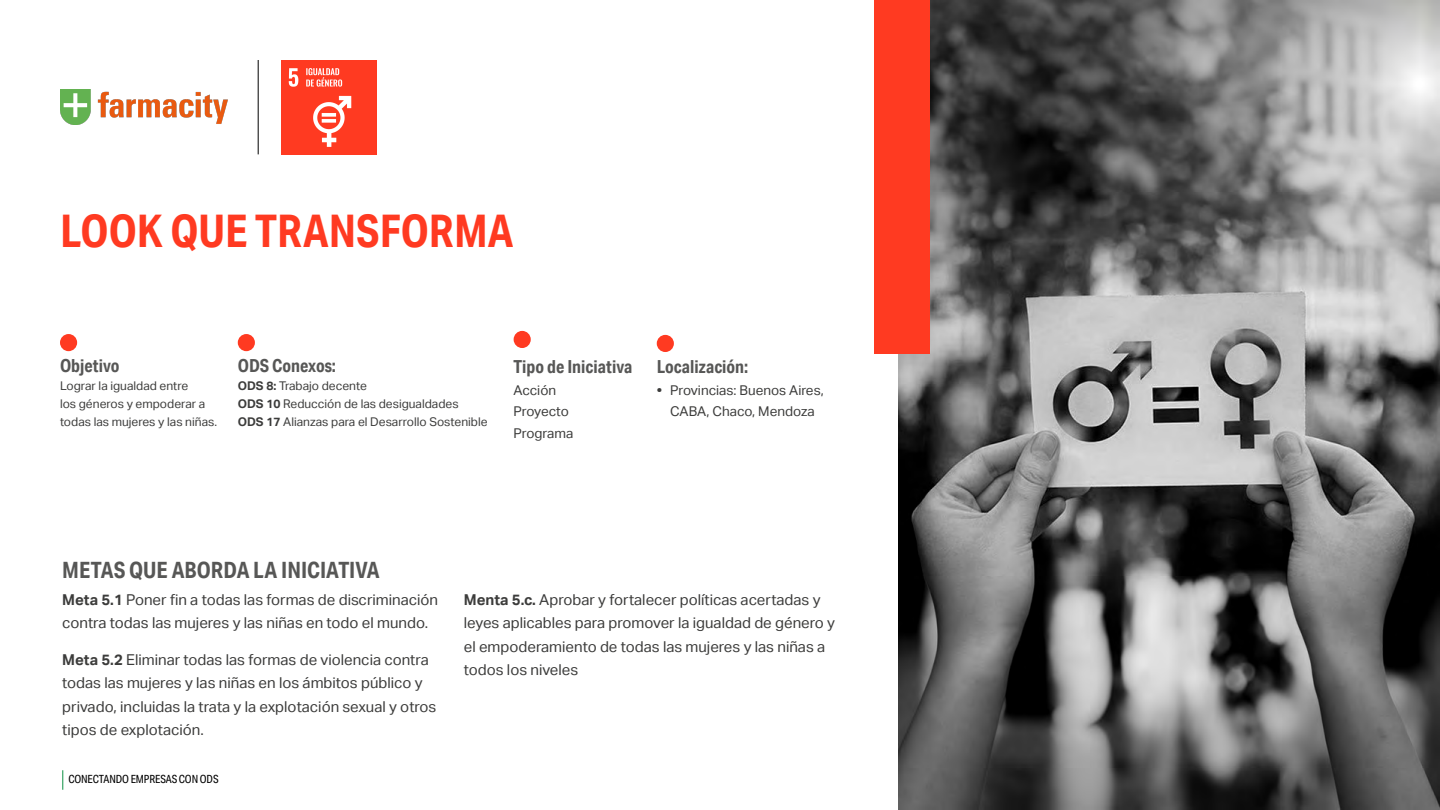
<style>
.page{position:relative;width:1440px;height:810px;background:#fff}
.page>*{position:absolute;margin:0;border:0;box-sizing:border-box;transform-origin:0 0}
.t1{font:700 45px "Aktiv Grotesk Cd";color:#ff3a21}
.t2{font:700 22.5px "Aktiv Grotesk Cd";color:#575756}
.t3{font:700 18px "Aktiv Grotesk Cd";color:#575756}
.t4{font:15px/23.2px "Aktiv Grotesk";color:#3c3c3b}
.t5{font:13.5px/21.8px "Aktiv Grotesk";color:#3c3c3b;text-align:center}
.t6{font:12px/18px "Aktiv Grotesk";color:#3c3c3b}
.t7{font:11.25px "Aktiv Grotesk Cd";letter-spacing:-.01em;color:#000}
.s1{font-weight:700}
</style>
<div class="page">
<svg style="left:62px;top:770px;width:1px;height:20px"></svg>
<img style="left:898px;top:0;width:542px;height:810px">
<div style="left:874px;top:0;width:56px;height:354px;background:#ff3a21"></div>
<div style="left:60px;top:334px;width:17px;height:17px;background:#ff3a21;border-radius:50%"></div>
<div style="left:657px;top:335px;width:17px;height:17px;background:#ff3a21;border-radius:50%"></div>
<div style="left:238px;top:334px;width:17px;height:17px;background:#ff3a21;border-radius:50%"></div>
<div style="left:514px;top:331px;width:17px;height:17px;background:#ff3a21;border-radius:50%"></div>
<img style="left:281px;top:60px;width:95px;height:95px">
<hr style="left:258px;top:60px;width:1px;height:94px;background:#000">
<img style="left:60px;top:90px;width:167px;height:35px">
<h1 class="t1" style="left:60px;top:203px;width:455px">LOOK QUE TRANSFORMA</h1>
<p class="t3" style="left:60px;top:354px;width:61px">Objetivo</p>
<p class="t6" style="left:60px;top:377px;width:159px">Lograr la igualdad entre<br>los géneros y empoderar a todas las mujeres y las niñas.</p>
<p class="t3" style="left:238px;top:354px;width:100px">ODS Conexos:</p>
<p class="t6" style="left:238px;top:377px;width:251px"><span class="s1">ODS 8:</span> Trabajo decente<br><span class="s1">ODS 10</span> Reducción de las desigualdades<br><span class="s1">ODS 17</span> Alianzas para el Desarrollo Sostenible</p>
<p class="t3" style="left:514px;top:355px;width:120px">Tipo de Iniciativa</p>
<p class="t5" style="left:514px;top:379px;width:61px;text-align:left">Acción<br>Proyecto<br>Programa</p>
<p class="t3" style="left:657px;top:355px;width:93px">Localización:</p>
<p class="t5" style="left:657px;top:379px;width:168px"><span class="s1">•</span> Provincias: Buenos Aires,<br>CABA, Chaco, Mendoza</p>
<h2 class="t2" style="left:62px;top:556px;width:319px">METAS QUE ABORDA LA INICIATIVA</h2>
<p class="t4" style="left:62px;top:588px;width:377px"><span class="s1">Meta 5.1</span> Poner fin a todas las formas de discriminación contra todas las mujeres y las niñas en todo el mundo.</p>
<p class="t4" style="left:62px;top:648px;width:376px"><span class="s1">Meta 5.2</span> Eliminar todas las formas de violencia contra todas las mujeres y las niñas en los ámbitos público y privado, incluidas la trata y la explotación sexual y otros tipos de explotación.</p>
<p class="t7" style="left:68px;top:773px;width:152px">CONECTANDO EMPRESAS CON ODS</p>
<p class="t4" style="left:464px;top:588px;width:373px"><span class="s1">Menta 5.c.</span> Aprobar y fortalecer políticas acertadas y leyes aplicables para promover la igualdad de género y el empoderamiento de todas las mujeres y las niñas a todos los niveles</p>
</div>
